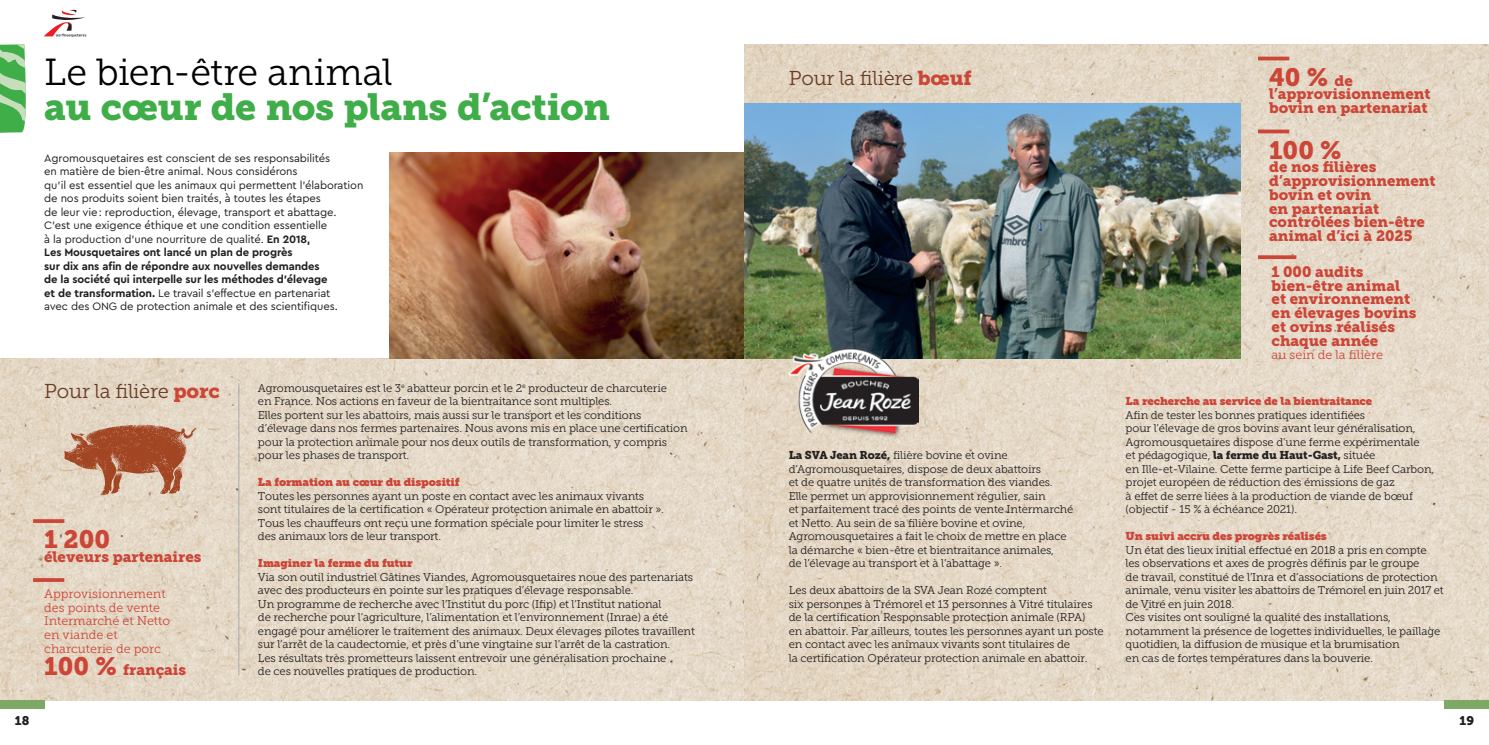
<style>
.page{position:relative;width:1489px;height:745px;background:#fff}
.page>*{position:absolute;margin:0;border:0;box-sizing:border-box;transform-origin:0 0}
.t1{font:37.5px "Museo Slab 900";letter-spacing:-.01em;color:#3fae49}
.t2{font:37.5px "Museo Slab 300";letter-spacing:-.005em;color:#000001}
.t3{font:25px "Museo Slab 900";color:#cc4638}
.t4{font:20px "Museo Slab 300";letter-spacing:-.01em;color:#683b24}
.t5{font:15px/13.8px "Museo Slab 900";color:#cc4638}
.t6{font:12.5px/13.8px "Museo Slab 300";color:#cc4638}
.t7{font:12.5px "Museo Slab 900";color:#231f20}
.t8{font:11.25px/13.5px "Museo Slab 300";letter-spacing:-.01em;color:#231f20}
.t9{font:11.25px/13.5px "Cera Pro";letter-spacing:-.01em;color:#231f20}
.t10{font:11.25px "Museo Slab";letter-spacing:-.01em;color:#cc4638}
.s1{font-weight:700}
.s2{font-family:"Museo Slab 900";color:#cc4638}
.s3{font-size:25px}
.s4{font-family:"Museo Slab 900"}
.s5{font-size:15px}
</style>
<div class="page">
<svg style="left:44px;top:10px;width:42px;height:27px"></svg>
<img style="left:0;top:358px;width:744px;height:342px">
<img style="left:744px;top:44px;width:744px;height:656px">
<svg style="left:0;top:44px;width:26px;height:89px;background:#6fbf72"></svg>
<img style="left:390px;top:152px;width:354px;height:206px">
<img style="left:744px;top:103px;width:496px;height:255px">
<svg style="left:33px;top:577px;width:31px;height:4px"></svg>
<hr style="left:33px;top:519px;width:31px;height:3px;background:#cc4638">
<svg style="left:1257px;top:255px;width:39px;height:4px"></svg>
<svg style="left:1257px;top:129px;width:32px;height:4px"></svg>
<hr style="left:238px;top:383px;width:1px;height:291px;background:#a8a9ad">
<hr style="left:1257px;top:57px;width:32px;height:3px;background:#cc4638">
<img style="left:788px;top:348px;width:130px;height:88px">
<svg style="left:64px;top:424px;width:133px;height:71px;background:#c0896e"></svg>
<div style="left:0;top:700px;width:44px;height:8px;background:#7ea866"></div>
<div style="left:1444px;top:700px;width:44px;height:8px;background:#7ea866"></div>
<p class="t2" style="left:44px;top:52px;width:350px">Le bien-être animal</p>
<p class="t1" style="left:44px;top:85px;width:567px">au cœur de nos plans d’action</p>
<p class="t9" style="left:44px;top:150px;width:320px">Agromousquetaires est conscient de ses responsabilités<br>en matière de bien-être animal. Nous considérons<br>qu’il est essentiel que les animaux qui permettent l’élaboration de nos produits soient bien traités, à toutes les étapes<br>de leur vie : reproduction, élevage, transport et abattage.<br>C’est une exigence éthique et une condition essentielle<br>à la production d’une nourriture de qualité. <span class="s1">En 2018,<br>Les Mousquetaires ont lancé un plan de progrès<br>sur dix ans afin de répondre aux nouvelles demandes<br>de la société qui interpelle sur les méthodes d’élevage<br>et de transformation.</span> Le travail s’effectue en partenariat<br>avec des ONG de protection animale et des scientifiques.</p>
<p class="t4" style="left:44px;top:380px;width:177px">Pour la filière <span class="s2">porc</span></p>
<p class="t3" style="left:44px;top:524px;width:67px">1 200</p>
<p class="t5" style="left:44px;top:549px;width:159px">éleveurs partenaires</p>
<p class="t6" style="left:44px;top:586px;width:127px">Approvisionnement des points de vente<br>Intermarché et Netto en viande et charcuterie de porc</p>
<p class="t5" style="left:44px;top:663px;width:143px"><span class="s3">100 %</span> français</p>
<p class="t8" style="left:258px;top:381px;width:431px">Agromousquetaires est le 3<sup>e</sup> abatteur porcin et le 2<sup>e</sup> producteur de charcuterie<br>en France. Nos actions en faveur de la bientraitance sont multiples.<br>Elles portent sur les abattoirs, mais aussi sur le transport et les conditions d’élevage dans nos fermes partenaires. Nous avons mis en place une certification pour la protection animale pour nos deux outils de transformation, y compris pour les phases de transport.</p>
<p class="t10" style="left:258px;top:475px;width:203px">La formation au cœur du dispositif</p>
<p class="t8" style="left:258px;top:489px;width:407px">Toutes les personnes ayant un poste en contact avec les animaux vivants sont titulaires de la certification « Opérateur protection animale en abattoir ».<br>Tous les chauffeurs ont reçu une formation spéciale pour limiter le stress des animaux lors de leur transport.</p>
<p class="t10" style="left:258px;top:556px;width:156px">Imaginer la ferme du futur</p>
<p class="t8" style="left:258px;top:570px;width:438px">Via son outil industriel Gâtines Viandes, Agromousquetaires noue des partenariats avec des producteurs en pointe sur les pratiques d’élevage responsable.<br>Un programme de recherche avec l’Institut du porc (Ifip) et l’Institut national<br>de recherche pour l’agriculture, l’alimentation et l’environnement (Inrae) a été engagé pour améliorer le traitement des animaux. Deux élevages pilotes travaillent sur l’arrêt de la caudectomie, et près d’une vingtaine sur l’arrêt de la castration.<br>Les résultats très prometteurs laissent entrevoir une généralisation prochaine<br>de ces nouvelles pratiques de production.</p>
<p class="t4" style="left:788px;top:67px;width:184px">Pour la filière <span class="s2">bœuf</span></p>
<p class="t8" style="left:788px;top:448px;width:286px"><span class="s4">La SVA Jean Rozé,</span> filière bovine et ovine d’Agromousquetaires, dispose de deux abattoirs<br>et de quatre unités de transformation des viandes.<br>Elle permet un approvisionnement régulier, sain<br>et parfaitement tracé des points de vente Intermarché et Netto. Au sein de sa filière bovine et ovine, Agromousquetaires a fait le choix de mettre en place la démarche « bien-être et bientraitance animales,<br>de l’élevage au transport et à l’abattage ».</p>
<p class="t8" style="left:788px;top:583px;width:316px">Les deux abattoirs de la SVA Jean Rozé comptent<br>six personnes à Trémorel et 13 personnes à Vitré titulaires de la certification Responsable protection animale (RPA)<br>en abattoir. Par ailleurs, toutes les personnes ayant un poste en contact avec les animaux vivants sont titulaires de<br>la certification Opérateur protection animale en abattoir.</p>
<p class="t3" style="left:1268px;top:62px;width:85px">40 % <span class="s5">de</span></p>
<p class="t5" style="left:1268px;top:87px;width:163px">l’approvisionnement bovin en partenariat</p>
<p class="t3" style="left:1268px;top:135px;width:74px">100 %</p>
<p class="t5" style="left:1268px;top:160px;width:168px">de nos filières d’approvisionnement bovin et ovin<br>en partenariat</p>
<p class="t5" style="left:1268px;top:215px;width:157px">contrôlées bien-être animal d’ici à 2025</p>
<p class="t5" style="left:1271px;top:265px;width:146px">1 000 audits bien-être animal et environnement en élevages bovins et ovins réalisés chaque année</p>
<p class="t6" style="left:1271px;top:348px;width:113px">au sein de la filière</p>
<p class="t10" style="left:1125px;top:394px;width:248px">La recherche au service de la bientraitance</p>
<p class="t8" style="left:1125px;top:408px;width:310px">Afin de tester les bonnes pratiques identifiées<br>pour l’élevage de gros bovins avant leur généralisation, Agromousquetaires dispose d’une ferme expérimentale<br>et pédagogique, <span class="s4">la ferme du Haut-Gast,</span> située<br>en Ille-et-Vilaine. Cette ferme participe à Life Beef Carbon, projet européen de réduction des émissions de gaz<br>à effet de serre liées à la production de viande de bœuf (objectif - 15 % à échéance 2021).</p>
<p class="t10" style="left:1125px;top:529px;width:203px">Un suivi accru des progrès réalisés</p>
<p class="t8" style="left:1125px;top:543px;width:319px">Un état des lieux initial effectué en 2018 a pris en compte les observations et axes de progrès définis par le groupe<br>de travail, constitué de l’Inra et d’associations de protection animale, venu visiter les abattoirs de Trémorel en juin 2017 et de Vitré en juin 2018.</p>
<p class="t8" style="left:1125px;top:610px;width:316px">Ces visites ont souligné la qualité des installations, notamment la présence de logettes individuelles, le paillage quotidien, la diffusion de musique et la brumisation<br>en cas de fortes températures dans la bouverie.</p>
<p class="t7" style="left:15px;top:713px;width:16px">18</p>
<p class="t7" style="left:1459px;top:713px;width:16px">19</p>
</div>
